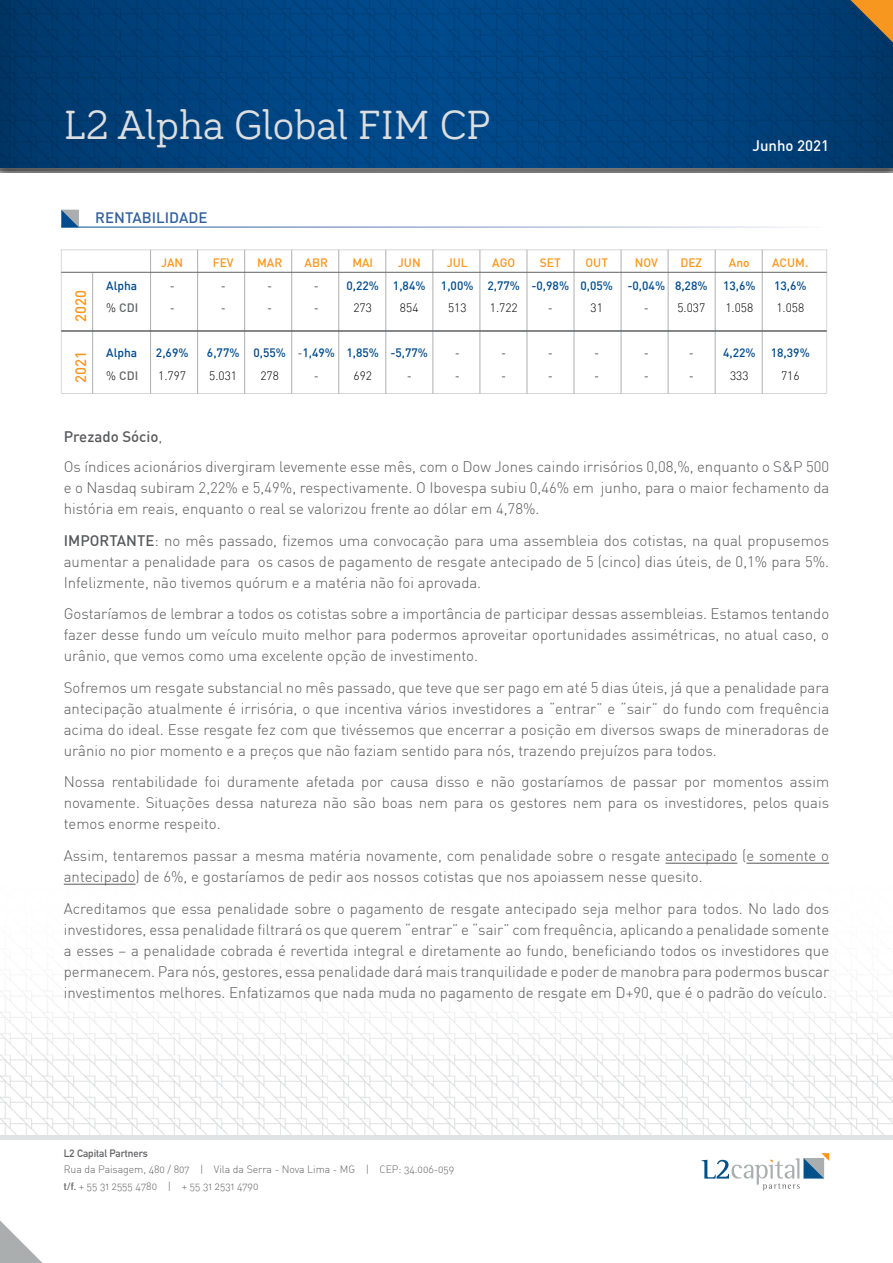
<style>
.page{position:relative;width:893px;height:1263px;background:#fff}
.page>*{position:absolute;margin:0;border:0;box-sizing:border-box;transform-origin:0 0}
.t1{font:42px "Bariol Serif";color:#dddedf}
.t2{font:300 15px/21px "DIN";color:#58595b;text-align:justify}
.t3{font:15px "DIN Medium Alternate";color:#32619e}
.t4{font:500 15px "DIN";color:#fff}
.t5{font:500 15px "DIN";color:#f8971f}
.t6{font:500 12px "DIN";color:#004b8d}
.t7{font:300 12px "DIN";color:#000}
.t8{font:500 12px "DIN";color:#f8971f}
.t9{font:500 12px "DIN";color:#636466}
.t10{font:10.5px/16.5px "DIN Light Alternate";letter-spacing:-.005em;color:#636466}
.t11{font:700 10.5px "DIN Alternate";color:#636466}
.s1{font-weight:300;color:#000}
.s2{font-weight:500}
.s3{font-family:"DIN Alternate";font-weight:700}
</style>
<div class="page">
<div style="left:0;top:156px;width:893px;height:17px;background:#fff;opacity:.75"></div>
<svg style="left:0;top:0;width:893px;height:170px;background:#01427c"></svg>
<svg style="left:850px;top:0;width:43px;height:43px;background:#796645"></svg>
<svg style="left:0;top:1220px;width:43px;height:43px"></svg>
<img style="left:0;top:883px;width:893px;height:252px">
<div style="left:0;top:1135px;width:893px;height:5px;background:#e1e2e3"></div>
<svg style="left:702px;top:1153px;width:127px;height:37px"></svg>
<hr style="left:665px;top:863px;width:72px;height:1px;background:#58595b">
<hr style="left:746px;top:863px;width:83px;height:1px;background:#58595b">
<hr style="left:64px;top:884px;width:72px;height:1px;background:#58595b">
<div style="left:61px;top:250px;width:766px;height:144px;border:1px solid #d5d7d8"></div>
<hr style="left:92px;top:272px;width:1px;height:122px;background:#adafb2">
<hr style="left:150px;top:250px;width:1px;height:144px;background:#adafb2">
<hr style="left:197px;top:250px;width:1px;height:144px;background:#adafb2">
<hr style="left:244px;top:250px;width:1px;height:144px;background:#adafb2">
<hr style="left:291px;top:250px;width:1px;height:144px;background:#adafb2">
<hr style="left:338px;top:250px;width:1px;height:144px;background:#adafb2">
<hr style="left:386px;top:250px;width:1px;height:144px;background:#adafb2">
<hr style="left:433px;top:250px;width:1px;height:144px;background:#adafb2">
<hr style="left:480px;top:250px;width:1px;height:144px;background:#adafb2">
<hr style="left:527px;top:250px;width:1px;height:144px;background:#adafb2">
<hr style="left:574px;top:250px;width:1px;height:144px;background:#adafb2">
<hr style="left:621px;top:250px;width:1px;height:144px;background:#adafb2">
<hr style="left:668px;top:250px;width:1px;height:144px;background:#adafb2">
<hr style="left:715px;top:250px;width:1px;height:144px;background:#adafb2">
<hr style="left:762px;top:250px;width:1px;height:144px;background:#adafb2">
<hr style="left:61px;top:272px;width:766px;height:1px;background:#636466">
<svg style="left:61px;top:210px;width:18px;height:17px"></svg>
<hr style="left:61px;top:331px;width:766px;height:1px;background:#636466">
<h1 class="t1" style="left:64px;top:96px;width:428px">L2 Alpha Global FIM CP</h1>
<p class="t4" style="left:752px;top:136px;width:78px">Junho 2021</p>
<p class="t5" style="left:71px;top:322px;width:33px;rotate:-90deg">2020</p>
<p class="t5" style="left:71px;top:383px;width:33px;rotate:-90deg">2021</p>
<p class="t3" style="left:95px;top:208px;width:114px">RENTABILIDADE</p>
<p class="t8" style="left:161px;top:255px;width:24px">JAN</p>
<p class="t8" style="left:213px;top:255px;width:23px">FEV</p>
<p class="t8" style="left:257px;top:255px;width:27px">MAR</p>
<p class="t8" style="left:305px;top:255px;width:25px">ABR</p>
<p class="t8" style="left:352px;top:255px;width:22px">MAI</p>
<p class="t8" style="left:398px;top:255px;width:24px">JUN</p>
<p class="t8" style="left:447px;top:255px;width:23px">JUL</p>
<p class="t8" style="left:492px;top:255px;width:24px">AGO</p>
<p class="t8" style="left:540px;top:255px;width:23px">SET</p>
<p class="t8" style="left:585px;top:255px;width:24px">OUT</p>
<p class="t8" style="left:635px;top:255px;width:25px">NOV</p>
<p class="t8" style="left:680px;top:255px;width:23px">DEZ</p>
<p class="t8" style="left:729px;top:255px;width:22px">Ano</p>
<p class="t8" style="left:772px;top:255px;width:38px">ACUM.</p>
<p class="t6" style="left:106px;top:278px;width:33px">Alpha</p>
<p class="t7" style="left:170px;top:278px;width:7px">-</p>
<p class="t7" style="left:221px;top:278px;width:7px">-</p>
<p class="t7" style="left:267px;top:278px;width:7px">-</p>
<p class="t6" style="left:314px;top:278px;width:113px"><span class="s1">-</span> 0,22% 1,84%</p>
<p class="t6" style="left:441px;top:278px;width:268px">1,00% 2,77% -0,98% 0,05% -0,04% 8,28%</p>
<p class="t6" style="left:723px;top:278px;width:34px">13,6%</p>
<p class="t6" style="left:774px;top:278px;width:34px">13,6%</p>
<p class="t9" style="left:106px;top:300px;width:34px"><span class="s1">%</span> CDI</p>
<p class="t7" style="left:170px;top:301px;width:7px">-</p>
<p class="t7" style="left:221px;top:301px;width:7px">-</p>
<p class="t7" style="left:267px;top:301px;width:7px">-</p>
<p class="t7" style="left:314px;top:301px;width:7px">-</p>
<p class="t7" style="left:353px;top:301px;width:20px">273</p>
<p class="t7" style="left:400px;top:301px;width:20px">854</p>
<p class="t7" style="left:448px;top:301px;width:20px">513</p>
<p class="t7" style="left:490px;top:301px;width:29px">1.722</p>
<p class="t7" style="left:548px;top:301px;width:7px">-</p>
<p class="t7" style="left:591px;top:301px;width:14px">31</p>
<p class="t7" style="left:644px;top:301px;width:63px">- 5.037</p>
<p class="t7" style="left:725px;top:301px;width:29px">1.058</p>
<p class="t7" style="left:776px;top:301px;width:29px">1.058</p>
<p class="t6" style="left:106px;top:345px;width:33px">Alpha</p>
<p class="t6" style="left:156px;top:345px;width:34px">2,69%</p>
<p class="t6" style="left:207px;top:345px;width:223px">6,77% 0,55% <span class="s1">-</span>1,49% 1,85% -5,77%</p>
<p class="t7" style="left:455px;top:346px;width:7px">-</p>
<p class="t7" style="left:501px;top:346px;width:7px">-</p>
<p class="t7" style="left:548px;top:346px;width:7px">-</p>
<p class="t7" style="left:594px;top:346px;width:7px">-</p>
<p class="t7" style="left:644px;top:346px;width:7px">-</p>
<p class="t7" style="left:689px;top:346px;width:7px">-</p>
<p class="t6" style="left:723px;top:345px;width:34px">4,22%</p>
<p class="t6" style="left:771px;top:345px;width:40px">18,39%</p>
<p class="t9" style="left:106px;top:368px;width:34px"><span class="s1">%</span> CDI</p>
<p class="t7" style="left:158px;top:368px;width:29px">1.797</p>
<p class="t7" style="left:209px;top:368px;width:29px">5.031</p>
<p class="t7" style="left:260px;top:368px;width:20px">278</p>
<p class="t7" style="left:314px;top:368px;width:7px">-</p>
<p class="t7" style="left:353px;top:368px;width:20px">692</p>
<p class="t7" style="left:407px;top:368px;width:7px">-</p>
<p class="t7" style="left:455px;top:368px;width:7px">-</p>
<p class="t7" style="left:501px;top:368px;width:7px">-</p>
<p class="t7" style="left:548px;top:368px;width:7px">-</p>
<p class="t7" style="left:594px;top:368px;width:7px">-</p>
<p class="t7" style="left:644px;top:368px;width:7px">-</p>
<p class="t7" style="left:689px;top:368px;width:7px">-</p>
<p class="t7" style="left:730px;top:368px;width:20px">333</p>
<p class="t7" style="left:781px;top:368px;width:20px">716</p>
<p class="t2" style="left:64px;top:422px;width:767px;line-height:29.5px"><span class="s2">Prezado Sócio</span>,<br>Os índices acionários divergiram levemente esse mês, com o Dow Jones caindo irrisórios 0,08,%, enquanto o S&amp;P 500</p>
<p class="t2" style="left:64px;top:477px;width:767px">e o Nasdaq subiram 2,22% e 5,49%, respectivamente. O Ibovespa subiu 0,46% em junho, para o maior fechamento da história em reais, enquanto o real se valorizou frente ao dólar em 4,78%.</p>
<p class="t2" style="left:64px;top:529px;width:767px"><span class="s2">IMPORTANTE</span>: no mês passado, fizemos uma convocação para uma assembleia dos cotistas, na qual propusemos aumentar a penalidade para os casos de pagamento de resgate antecipado de 5 (cinco) dias úteis, de 0,1% para 5%.<br>Infelizmente, não tivemos quórum e a matéria não foi aprovada.</p>
<p class="t2" style="left:64px;top:603px;width:767px">Gostaríamos de lembrar a todos os cotistas sobre a importância de participar dessas assembleias. Estamos tentando fazer desse fundo um veículo muito melhor para podermos aproveitar oportunidades assimétricas, no atual caso, o urânio, que vemos como uma excelente opção de investimento.</p>
<p class="t2" style="left:64px;top:677px;width:767px">Sofremos um resgate substancial no mês passado, que teve que ser pago em até 5 dias úteis, já que a penalidade para antecipação atualmente é irrisória, o que incentiva vários investidores a “entrar” e “sair” do fundo com frequência acima do ideal. Esse resgate fez com que tivéssemos que encerrar a posição em diversos swaps de mineradoras de urânio no pior momento e a preços que não faziam sentido para nós, trazendo prejuízos para todos.</p>
<p class="t2" style="left:64px;top:771px;width:767px">Nossa rentabilidade foi duramente afetada por causa disso e não gostaríamos de passar por momentos assim novamente. Situações dessa natureza não são boas nem para os gestores nem para os investidores, pelos quais temos enorme respeito.</p>
<p class="t2" style="left:64px;top:845px;width:767px">Assim, tentaremos passar a mesma matéria novamente, com penalidade sobre o resgate antecipado (e somente o antecipado) de 6%, e gostaríamos de pedir aos nossos cotistas que nos apoiassem nesse quesito.</p>
<p class="t2" style="left:64px;top:898px;width:767px">Acreditamos que essa penalidade sobre o pagamento de resgate antecipado seja melhor para todos. No lado dos investidores, essa penalidade filtrará os que querem “entrar” e “sair” com frequência, aplicando a penalidade somente a esses – a penalidade cobrada é revertida integral e diretamente ao fundo, beneficiando todos os investidores que permanecem. Para nós, gestores, essa penalidade dará mais tranquilidade e poder de manobra para podermos buscar investimentos melhores. Enfatizamos que nada muda no pagamento de resgate em D+90, que é o padrão do veículo.</p>
<p class="t11" style="left:64px;top:1145px;width:86px">L2 Capital Partners</p>
<p class="t10" style="left:64px;top:1161px;width:392px">Rua da Paisagem, 480 / 807 | Vila da Serra - Nova Lima - MG | CEP: 34.006-059 <span class="s3">t/f.</span> + 55 31 2555 4780 | + 55 31 2531 4790</p>
</div>
